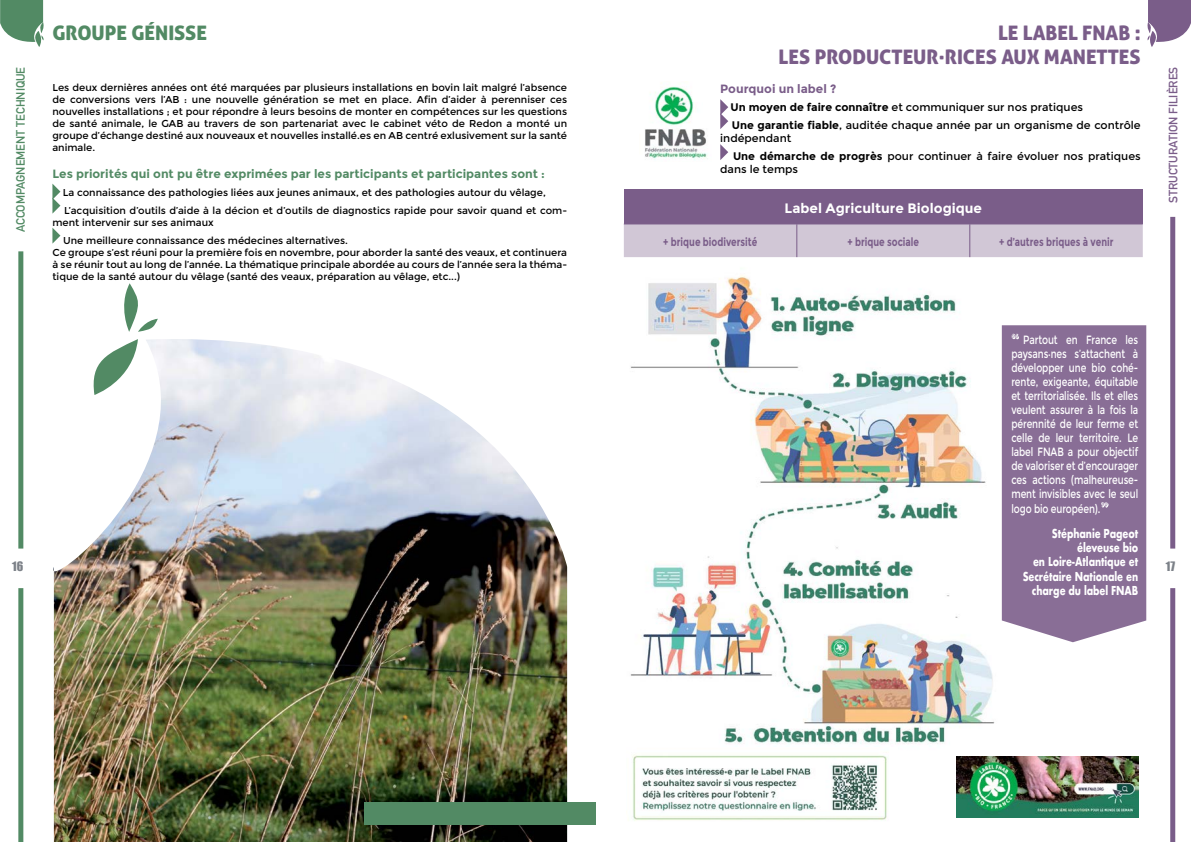
<style>
.page{position:relative;width:1191px;height:842px;background:#fff}
.page>*{position:absolute;margin:0;border:0;box-sizing:border-box;transform-origin:0 0}
.t1{font:20px/24px "Aller Display";color:#7a5d89;text-align:right}
.t2{font:20px "Aller Display";color:#528a64}
.t3{font:700 13.6px "Montserrat";color:#fff}
.t4{font:12px/14px "Montserrat";letter-spacing:-.01em;color:#fff;text-align:justify;scale:.77 1}
.t5{font:700 12px/14.4px "Futura";letter-spacing:-.01em;color:#fff;text-align:right;scale:.77 1}
.t6{font:700 12px "Montserrat";color:#528a64}
.t7{font:700 12px "DIN Alternate";color:#528a64}
.t8{font:700 12px "DIN Alternate";color:#7a5d89}
.t9{font:700 12px "Montserrat";color:#7a5d89}
.t10{font:12px "Impact";color:#7c8188}
.t11{font:700 11.7px "Montserrat";color:#7a5d89;scale:.77 1}
.t12{font:11px/18px "Montserrat";color:#000}
.t13{font:10px/12px "Montserrat";color:#000;text-align:justify}
.s1{font-weight:700}
</style>
<div class="page">
<img style="left:630px;top:257px;width:393px;height:500px">
<img style="left:630px;top:748px;width:267px;height:73px">
<div style="left:18px;top:251px;width:5px;height:298px;background:#528a64"></div>
<div style="left:18px;top:588px;width:5px;height:254px;background:#528a64"></div>
<div style="left:1170px;top:217px;width:5px;height:332px;background:#7a5d89"></div>
<div style="left:1170px;top:588px;width:5px;height:254px;background:#7a5d89"></div>
<svg style="left:52px;top:184px;width:8px;height:30px"></svg>
<svg style="left:52px;top:228px;width:8px;height:16px"></svg>
<svg style="left:720px;top:99px;width:8px;height:30px"></svg>
<svg style="left:720px;top:144px;width:8px;height:16px"></svg>
<svg style="left:1147px;top:0;width:44px;height:47px"></svg>
<svg style="left:0;top:0;width:44px;height:47px"></svg>
<img style="left:53px;top:339px;width:514px;height:503px">
<svg style="left:90px;top:339px;width:48px;height:56px"></svg>
<svg style="left:124px;top:283px;width:34px;height:49px"></svg>
<div style="left:1001px;top:325px;width:145px;height:317px;background:#896e96"></div>
<img style="left:645px;top:86px;width:63px;height:74px">
<div style="left:624px;top:189px;width:518px;height:35px;background:#7a5d89"></div>
<div style="left:624px;top:225px;width:518px;height:32px;background:#d1c7d6"></div>
<hr style="left:624px;top:224px;width:173px;height:1px;background:#7a5d89">
<hr style="left:797px;top:224px;width:172px;height:1px;background:#7a5d89">
<hr style="left:796px;top:224px;width:1px;height:33px;background:#7a5d89">
<hr style="left:969px;top:224px;width:173px;height:1px;background:#7a5d89">
<hr style="left:969px;top:224px;width:1px;height:33px;background:#7a5d89">
<img style="left:956px;top:757px;width:182px;height:60px">
<svg style="left:1011px;top:334px;width:8px;height:5px"></svg>
<svg style="left:1101px;top:502px;width:7px;height:6px"></svg>
<div style="left:364px;top:802px;width:231px;height:22px;background:#528a64"></div>
<p class="t7" style="left:11px;top:232px;width:167px;rotate:-90deg">ACCOMPAGNEMENT TECHNIQUE</p>
<h1 class="t2" style="left:52px;top:20px;width:156px">GROUPE GÉNISSE</h1>
<h1 class="t1" style="left:778px;top:20px;width:363px">LE LABEL FNAB :<br>LES PRODUCTEUR·RICES AUX MANETTES</h1>
<p class="t13" style="left:52px;top:82px;width:516px">Les deux dernières années ont été marquées par plusieurs installations en bovin lait malgré l’absence de conversions vers l’AB : une nouvelle génération se met en place. Afin d’aider à perenniser ces nouvelles installations ; et pour répondre à leurs besoins de monter en compétences sur les questions de santé animale, le GAB au travers de son partenariat avec le cabinet véto de Redon a monté un groupe d’échange destiné aux nouveaux et nouvelles installé.es en AB centré exlusivement sur la santé animale.</p>
<p class="t6" style="left:52px;top:166px;width:494px">Les priorités qui ont pu être exprimées par les participants et participantes sont :</p>
<p class="t13" style="left:63px;top:183px;width:506px;line-height:18px">La connaissance des pathologies liées aux jeunes animaux, et des pathologies autour du vêlage,<br>L’acquisition d’outils d’aide à la décion et d’outils de diagnostics rapide pour savoir quand et com-</p>
<p class="t13" style="left:63px;top:213px;width:286px;line-height:18px;text-indent:-11px">ment intervenir sur ses animaux<br>Une meilleure connaissance des médecines alternatives.</p>
<p class="t13" style="left:52px;top:246px;width:516px">Ce groupe s’est réuni pour la première fois en novembre, pour aborder la santé des veaux, et continuera à se réunir tout au long de l’année. La thématique principale abordée au cours de l’année sera la théma&shy;tique de la santé autour du vêlage (santé des veaux, préparation au vêlage, etc...)</p>
<p class="t9" style="left:720px;top:82px;width:118px">Pourquoi un label ?</p>
<p class="t12" style="left:730px;top:98px;width:411px"><span class="s1">Un moyen de faire connaître</span> et communiquer sur nos pratiques<br><span class="s1">Une garantie fiable</span>, auditée chaque année par un organisme de contrôle</p>
<p class="t12" style="left:733px;top:129px;width:409px;text-indent:-13px">indépendant<br><span class="s1">Une démarche de progrès</span> pour continuer à faire évoluer nos pratiques</p>
<p class="t12" style="left:720px;top:160px;width:79px">dans le temps</p>
<h2 class="t3" style="left:784px;top:200px;width:199px">Label Agriculture Biologique</h2>
<p class="t11" style="left:663px;top:235px;width:124px">+ brique biodiversité</p>
<p class="t11" style="left:847px;top:235px;width:94px">+ brique sociale</p>
<p class="t11" style="left:999px;top:235px;width:150px">+ d’autres briques à venir</p>
<p class="t8" style="left:1164px;top:203px;width:138px;rotate:-90deg">STRUCTURATION FILIÈRES</p>
<p class="t4" style="left:1011px;top:333px;width:166px;text-indent:12px">Partout en France les paysans.nes s’attachent à développer une bio cohé&shy;rente, exigeante, équitable et territorialisée. Ils et elles veulent assurer à la fois la pérennité de leur ferme et celle de leur territoire. Le label FNAB a pour objectif de valoriser et d’encourager ces actions (malheureuse&shy;ment invisibles avec le seul logo bio européen).</p>
<p class="t5" style="left:1022px;top:526px;width:152px">Stéphanie Pageot éleveuse bio<br>en Loire-Atlantique et<br>Secrétaire Nationale en charge du label FNAB</p>
<p class="t10" style="left:12px;top:557px;width:13px">16</p>
<p class="t10" style="left:1166px;top:557px;width:11px">17</p>
</div>
